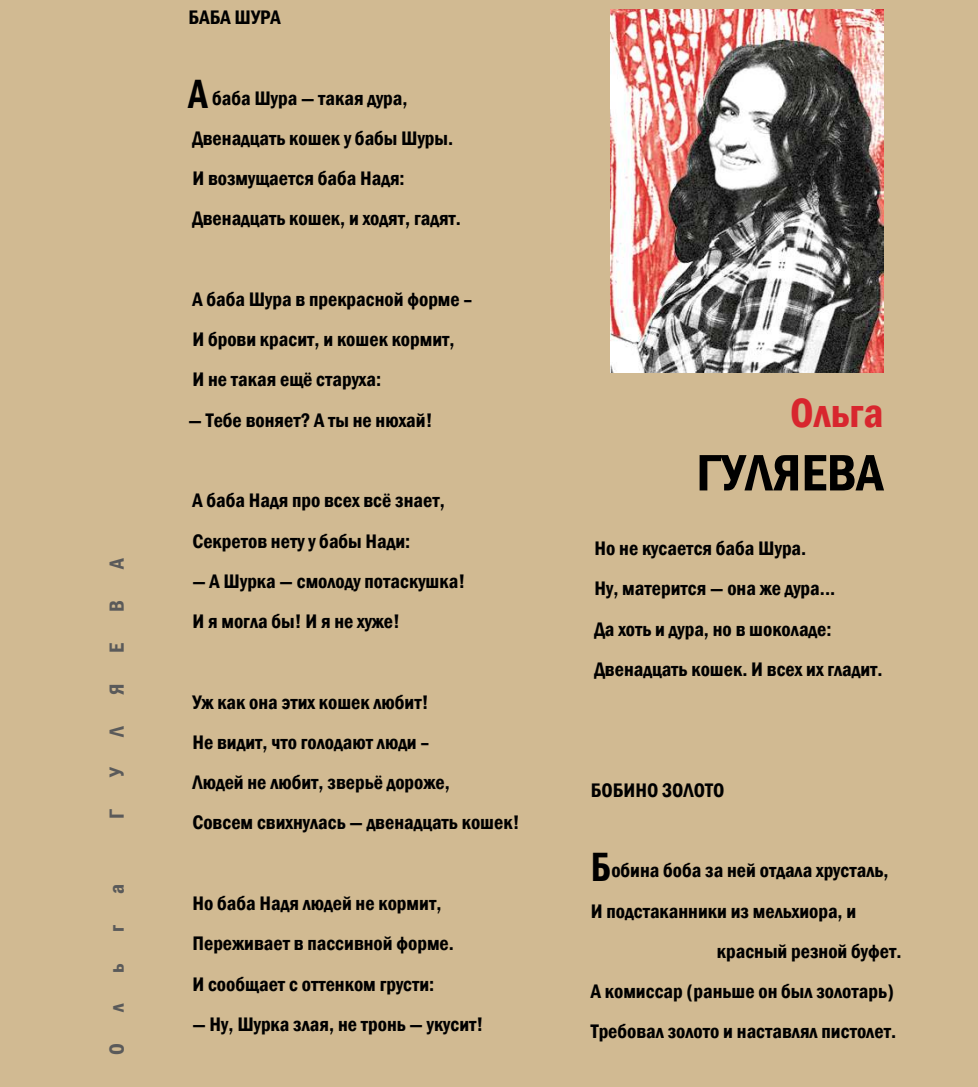
<style>
.page{position:relative;width:978px;height:1087px;background:#fff}
.page>*{position:absolute;margin:0;border:0;box-sizing:border-box;transform-origin:0 0}
.t1{font:600 condensed 53.02px "Franklin Gothic";color:#000}
.t2{font:600 condensed 42px "Franklin Gothic";color:#d8262e}
.t3{font:600 condensed 21px "Franklin Gothic";color:#5a5a5a}
.t4{font:600 condensed 20.12px/40.2px "Franklin Gothic";color:#000}
.s1{font-size:42px}
</style>
<div class="page">
<div style="left:0;top:0;width:977px;height:1086px;background:#d1ba92"></div>
<img style="left:610px;top:10px;width:273px;height:362px">
<p class="t3" style="left:103px;top:569px;width:13px;rotate:-90deg">А</p>
<p class="t3" style="left:103px;top:612px;width:13px;rotate:-90deg">В</p>
<p class="t3" style="left:103px;top:653px;width:12px;rotate:-90deg">Е</p>
<p class="t3" style="left:103px;top:695px;width:13px;rotate:-90deg">Я</p>
<p class="t3" style="left:103px;top:737px;width:13px;rotate:-90deg">Л</p>
<p class="t3" style="left:103px;top:777px;width:12px;rotate:-90deg">У</p>
<p class="t3" style="left:103px;top:818px;width:11px;rotate:-90deg">Г</p>
<p class="t3" style="left:103px;top:894px;width:12px;rotate:-90deg">а</p>
<p class="t3" style="left:103px;top:932px;width:9px;rotate:-90deg">г</p>
<p class="t3" style="left:103px;top:972px;width:11px;rotate:-90deg">ь</p>
<p class="t3" style="left:103px;top:1011px;width:10px;rotate:-90deg">л</p>
<p class="t3" style="left:103px;top:1054px;width:13px;rotate:-90deg">О</p>
<p class="t4" style="left:189px;top:-3px;width:94px">БАБА ШУРА</p>
<p class="t4" style="left:189px;top:77px;width:274px"><span class="s1">А</span> баба Шура — такая дура,<br>Двенадцать кошек у бабы Шуры.<br>И возмущается баба Надя:<br>Двенадцать кошек, и ходят, гадят.</p>
<p class="t4" style="left:192px;top:279px;width:281px">А баба Шура в прекрасной форме –<br>И брови красит, и кошек кормит,<br>И не такая ещё старуха:</p>
<p class="t4" style="left:189px;top:399px;width:245px">— Тебе воняет? А ты не нюхай!</p>
<p class="t4" style="left:192px;top:480px;width:254px">А баба Надя про всех всё знает,<br>Секретов нету у бабы Нади:</p>
<p class="t4" style="left:192px;top:560px;width:274px">— А Шурка — смолоду потаскушка!<br>И я могла бы! И я не хуже!</p>
<p class="t4" style="left:192px;top:681px;width:328px">Уж как она этих кошек любит!<br>Не видит, что голодают люди –<br>Людей не любит, зверьё дороже,<br>Совсем свихнулась — двенадцать кошек!</p>
<p class="t4" style="left:192px;top:882px;width:263px">Но баба Надя людей не кормит,<br>Переживает в пассивной форме.<br>И сообщает с оттенком грусти:</p>
<p class="t4" style="left:192px;top:1003px;width:292px">— Ну, Шурка злая, не тронь — укусит!</p>
<h2 class="t2" style="left:790px;top:385px;width:95px">Ольга</h2>
<h1 class="t1" style="left:696px;top:437px;width:189px">ГУЛЯЕВА</h1>
<p class="t4" style="left:594px;top:528px;width:289px">Но не кусается баба Шура.<br>Ну, матерится — она же дура...<br>Да хоть и дура, но в шоколаде:<br>Двенадцать кошек. И всех их гладит.</p>
<p class="t4" style="left:590px;top:769px;width:135px">БОБИНО ЗОЛОТО</p>
<p class="t4" style="left:590px;top:850px;width:299px"><span class="s1">Б</span>обина боба за ней отдала хрусталь,</p>
<p class="t4" style="left:590px;top:890px;width:267px">И подстаканники из мельхиора, и</p>
<p class="t4" style="left:716px;top:930px;width:186px">красный резной буфет.</p>
<p class="t4" style="left:590px;top:970px;width:304px">А комиссар (раньше он был золотарь)</p>
<p class="t4" style="left:590px;top:1011px;width:307px">Требовал золото и наставлял пистолет.</p>
</div>
